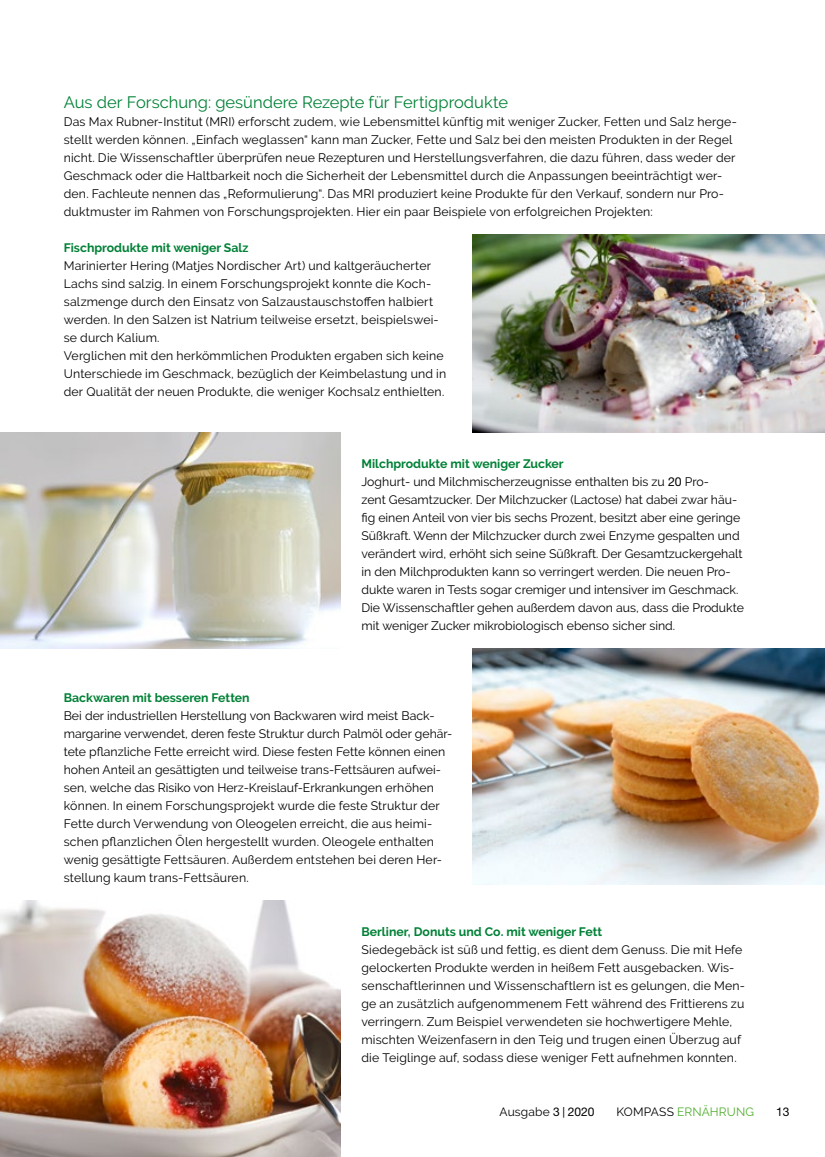
<style>
.page{position:relative;width:825px;height:1157px;background:#fff}
.page>*{position:absolute;margin:0;border:0;box-sizing:border-box;transform-origin:0 0}
.H2_11_pt_Grün{font:16.5px "Raleway";color:#008136}
.P_Copytext{font:12.3px/18px "Raleway";letter-spacing:.01em;color:#000}
.H3_S13{font:700 12.3px "Raleway";color:#008136}
.t1{font:12px "Raleway";letter-spacing:.015em;color:#51ae30}
.t2{font:12px "Raleway";letter-spacing:.015em;color:#000}
.t3{font:12px "Helvetica Neue LT Std";color:#000}
.s1{font-family:"Helvetica Neue LT Std"}
.s2{font-family:"Bundes Sans"}
.s3{color:#000}
</style>
<div class="page">
<img style="left:472px;top:234px;width:353px;height:198px">
<img style="left:472px;top:648px;width:353px;height:236px">
<img style="left:0;top:433px;width:340px;height:215px">
<img style="left:0;top:900px;width:340px;height:257px">
<h2 class="H2_11_pt_Grün" style="left:64px;top:93px;width:446px">Aus der Forschung: gesündere Rezepte für Fertigprodukte</h2>
<p class="P_Copytext" style="left:64px;top:113px;width:675px">Das Max Rubner-Institut (MRI) erforscht zudem, wie Lebensmittel künftig mit weniger Zucker, Fetten und Salz herge&shy;stellt werden können. „Einfach weglassen“ kann man Zucker, Fette und Salz bei den meisten Produkten in der Regel nicht. Die Wissenschaftler überprüfen neue Rezepturen und Herstellungsverfahren, die dazu führen, dass weder der Geschmack oder die Haltbarkeit noch die Sicherheit der Lebensmittel durch die Anpassungen beeinträchtigt wer&shy;den. Fachleute nennen das „Reformulierung“. Das MRI produziert keine Produkte für den Verkauf, sondern nur Pro&shy;duktmuster im Rahmen von Forschungsprojekten. Hier ein paar Beispiele von erfolgreichen Projekten:</p>
<h3 class="H3_S13" style="left:64px;top:241px;width:186px">Fischprodukte mit weniger Salz</h3>
<p class="P_Copytext" style="left:64px;top:257px;width:376px">Marinierter Hering (Matjes Nordischer Art) und kaltgeräucherter Lachs sind salzig. In einem Forschungsprojekt konnte die Koch&shy;salzmenge durch den Einsatz von Salzaustauschstoffen halbiert werden. In den Salzen ist Natrium teilweise ersetzt, beispielswei&shy;se durch Kalium.</p>
<p class="P_Copytext" style="left:64px;top:347px;width:384px">Verglichen mit den herkömmlichen Produkten ergaben sich keine<br>Unterschiede im Geschmack, bezüglich der Keimbelastung und in der Qualität der neuen Produkte, die weniger Kochsalz enthielten.</p>
<h3 class="H3_S13" style="left:361px;top:457px;width:204px">Milchprodukte mit weniger Zucker</h3>
<p class="P_Copytext" style="left:361px;top:473px;width:384px">Joghurt- und Milchmischerzeugnisse enthalten bis zu <span class="s1">20</span> Pro-<br>zent Gesamtzucker. Der Milchzucker (Lactose) hat dabei zwar häu&shy;fig einen Anteil von vier bis sechs Prozent, besitzt aber eine geringe Süßkraft. Wenn der Milchzucker durch zwei Enzyme gespalten und verändert wird, erhöht sich seine Süßkraft. Der Gesamtzuckergehalt in den Milchprodukten kann so verringert werden. Die neuen Pro&shy;dukte waren in Tests sogar cremiger und intensiver im Geschmack.<br>Die Wissenschaftler gehen außerdem davon aus, dass die Produkte mit weniger Zucker mikrobiologisch ebenso sicher sind.</p>
<h3 class="H3_S13" style="left:64px;top:691px;width:187px">Backwaren mit besseren Fetten</h3>
<p class="P_Copytext" style="left:64px;top:707px;width:390px">Bei der industriellen Herstellung von Backwaren wird meist Back&shy;margarine verwendet, deren feste Struktur durch Palmöl oder gehär&shy;tete pflanzliche Fette erreicht wird. Diese festen Fette können einen hohen Anteil an gesättigten und teilweise trans-Fettsäuren aufwei&shy;sen, welche das Risiko von Herz-Kreislauf-Erkrankungen erhöhen können. In einem Forschungsprojekt wurde die feste Struktur der Fette durch Verwendung von Oleogelen erreicht, die aus heimi&shy;schen pflanzlichen Ölen hergestellt wurden. Oleogele enthalten wenig gesättigte Fettsäuren. Außerdem entstehen bei deren Her&shy;stellung kaum trans-Fettsäuren.</p>
<h3 class="H3_S13" style="left:361px;top:925px;width:242px">Berliner, Donuts und Co. mit weniger Fett</h3>
<p class="P_Copytext" style="left:361px;top:941px;width:385px">Siedegebäck ist süß und fettig, es dient dem Genuss. Die mit Hefe gelockerten Produkte werden in heißem Fett ausgebacken. Wis&shy;senschaftlerinnen und Wissenschaftlern ist es gelungen, die Men&shy;ge an zusätzlich aufgenommenem Fett während des Frittierens zu verringern. Zum Beispiel verwendeten sie hochwertigere Mehle, mischten Weizenfasern in den Teig und trugen einen Überzug auf die Teiglinge auf, sodass diese weniger Fett aufnehmen konnten.</p>
<p class="t2" style="left:499px;top:1105px;width:96px">Ausgabe <span class="s1">3</span> <span class="s2">|</span> <span class="s1">2020</span></p>
<p class="t1" style="left:616px;top:1105px;width:139px"><span class="s3">KOMPASS</span> ERNÄHRUNG</p>
<p class="t3" style="left:776px;top:1105px;width:15px">13</p>
</div>
